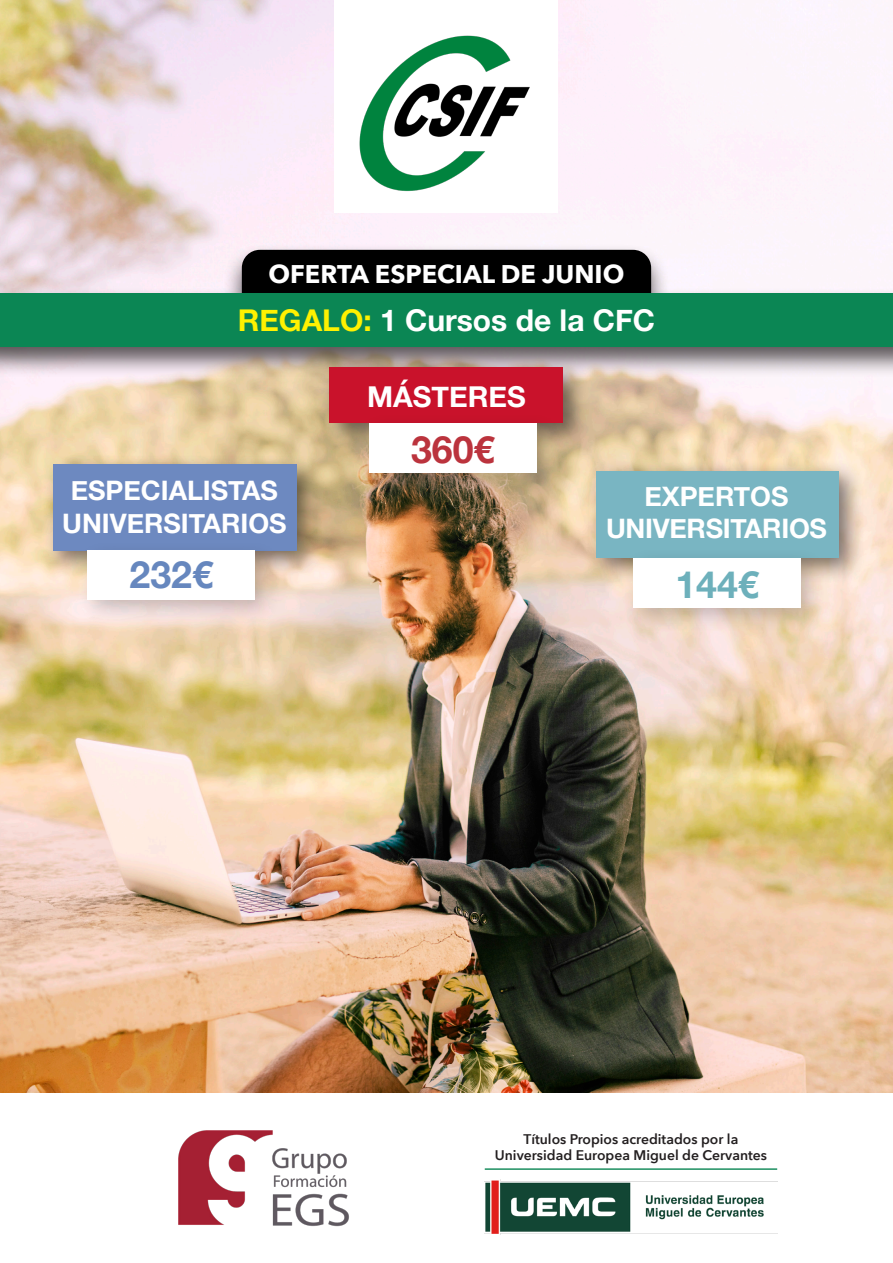
<style>
.page{position:relative;width:893px;height:1263px;background:#fff}
.page>*{position:absolute;margin:0;border:0;box-sizing:border-box;transform-origin:0 0}
.t1{font:700 37.5px "Helvetica Neue";color:#bb333d}
.t2{font:700 37.5px "Helvetica Neue";color:#6687be}
.t3{font:700 37.5px "Helvetica Neue";color:#6db0bb}
.t4{font:700 30px "Helvetica Neue";color:#fff}
.t5{font:700 28.8px "Helvetica Neue";color:#fff}
.t6{font:700 26.85px "Helvetica Neue";color:#fff}
.t7{font:700 25.5px "Avenir Next";color:#fff}
.t8{font:600 13.95px "Avenir Next";color:#231f20}
.s1{color:#fff101}
</style>
<div class="page">
<img style="left:0;top:0;width:893px;height:1093px">
<div style="left:223px;top:244px;width:447px;height:81px;background:#231f20;opacity:.75"></div>
<div style="left:242px;top:250px;width:409px;height:38px;background:#000"></div>
<div style="left:0;top:288px;width:893px;height:90px;background:#231f20;opacity:.75"></div>
<div style="left:0;top:293px;width:893px;height:53px;background:#0b8654"></div>
<img style="left:179px;top:1131px;width:170px;height:96px">
<img style="left:485px;top:1179px;width:292px;height:55px">
<hr style="left:485px;top:1168px;width:292px;height:2px;background:#0b8654">
<div style="left:319px;top:357px;width:270px;height:92px;background:#231f20;opacity:.61"></div>
<div style="left:330px;top:368px;width:233px;height:55px;background:#c9122b"></div>
<div style="left:359px;top:412px;width:203px;height:86px;background:#231f20;opacity:.25"></div>
<div style="left:369px;top:423px;width:167px;height:49px;background:#fff"></div>
<div style="left:42px;top:454px;width:281px;height:123px;background:#231f20;opacity:.61"></div>
<div style="left:53px;top:464px;width:244px;height:87px;background:#6d89c0"></div>
<div style="left:77px;top:540px;width:204px;height:85px;background:#231f20;opacity:.25"></div>
<div style="left:88px;top:550px;width:167px;height:50px;background:#fff"></div>
<div style="left:586px;top:461px;width:279px;height:123px;background:#231f20;opacity:.61"></div>
<div style="left:597px;top:471px;width:242px;height:87px;background:#79b5c2"></div>
<div style="left:623px;top:548px;width:203px;height:85px;background:#231f20;opacity:.25"></div>
<div style="left:633px;top:558px;width:167px;height:49px;background:#fff"></div>
<div style="left:335px;top:0;width:223px;height:213px;background:#fff"></div>
<img style="left:359px;top:35px;width:171px;height:157px">
<p class="t7" style="left:269px;top:252px;width:357px">OFERTA ESPECIAL DE JUNIO</p>
<p class="t4" style="left:238px;top:297px;width:419px"><span class="s1">REGALO:</span> 1 Cursos de la CFC</p>
<p class="t6" style="left:71px;top:470px;width:209px">ESPECIALISTAS</p>
<p class="t6" style="left:62px;top:502px;width:226px">UNIVERSITARIOS</p>
<p class="t2" style="left:129px;top:545px;width:85px">232€</p>
<p class="t5" style="left:367px;top:374px;width:160px">MÁSTERES</p>
<p class="t1" style="left:411px;top:420px;width:85px">360€</p>
<p class="t6" style="left:644px;top:476px;width:146px">EXPERTOS</p>
<p class="t6" style="left:606px;top:508px;width:222px">UNIVERSITARIOS</p>
<p class="t3" style="left:675px;top:555px;width:85px">144€</p>
<p class="t8" style="left:524px;top:1127px;width:216px">Títulos Propios acreditados por la</p>
<p class="t8" style="left:495px;top:1143px;width:274px">Universidad Europea Miguel de Cervantes</p>
</div>
